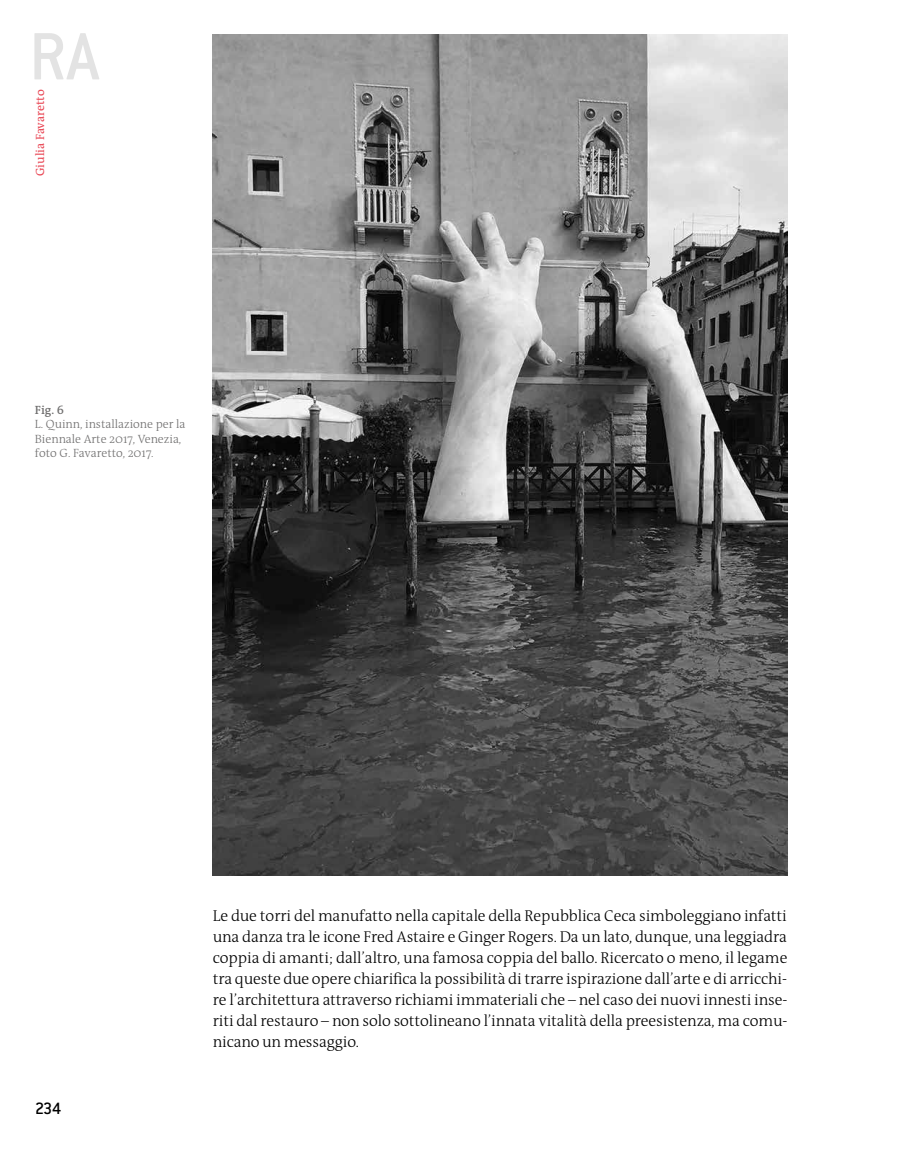
<style>
.page{position:relative;width:915px;height:1149px;background:#fff}
.page>*{position:absolute;margin:0;border:0;box-sizing:border-box;transform-origin:0 0}
.t1{font:500 73.35px "Conduit ITC";color:#e3e3e3}
.t2{font:500 18px "Conduit ITC";color:#000}
.t3{font:300 15.75px/21px "The Antiqua B3";letter-spacing:-.01em;color:#000;text-align:justify}
.t4{font:300 12px/14.4px "The Antiqua B3";color:#706f6f}
.t5{font:12px "The Antiqua B5";color:#e94856}
.t6{font:600 12px "The Antiqua B6";color:#706f6f}
</style>
<div class="page">
<img style="left:213px;top:34px;width:574px;height:840px">
<h1 class="t1" style="left:29px;top:15px;width:72px">RA</h1>
<p class="t5" style="left:34px;top:176px;width:88px;rotate:-90deg">Giulia Favaretto</p>
<p class="t6" style="left:35px;top:403px;width:31px">Fig. 6</p>
<p class="t4" style="left:35px;top:417px;width:152px">L. Quinn, installazione per la<br>Biennale Arte 2017, Venezia, foto G. Favaretto, 2017.</p>
<p class="t2" style="left:35px;top:1097px;width:28px">234</p>
<p class="t3" style="left:213px;top:905px;width:576px">Le due torri del manufatto nella capitale della Repubblica Ceca simboleggiano infatti una danza tra le icone Fred Astaire e Ginger Rogers. Da un lato, dunque, una leggiadra coppia di amanti; dall’altro, una famosa coppia del ballo. Ricercato o meno, il legame tra queste due opere chiarifica la possibilità di trarre ispirazione dall’arte e di arricchi&shy;re l’architettura attraverso richiami immateriali che – nel caso dei nuovi innesti inse&shy;riti dal restauro – non solo sottolineano l’innata vitalità della preesistenza, ma comu&shy;nicano un messaggio.</p>
</div>
